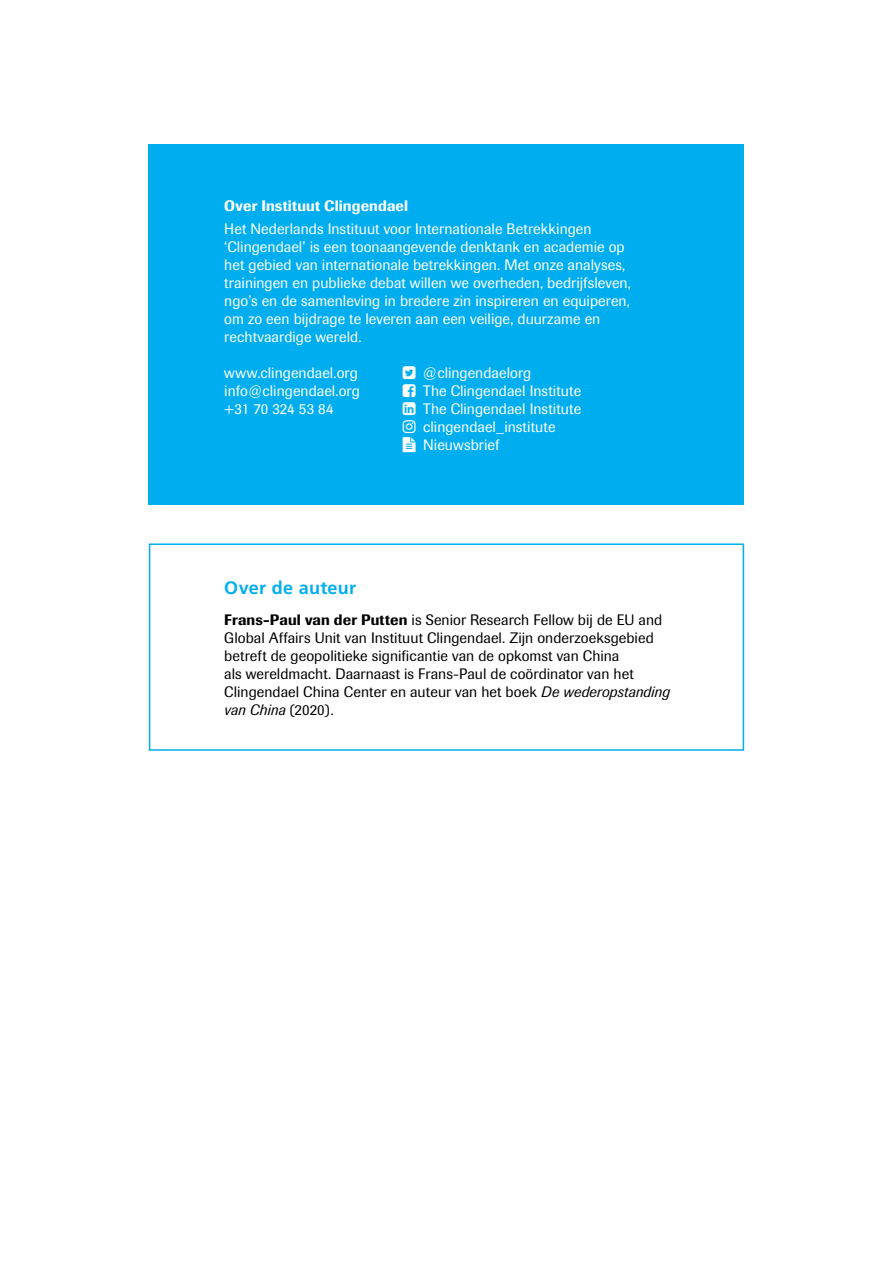
<style>
.page{position:relative;width:893px;height:1263px;background:#fff}
.page>*{position:absolute;margin:0;border:0;box-sizing:border-box;transform-origin:0 0}
.t1{font:700 18px "Frutiger LT Std";letter-spacing:.015em;color:#00aeef}
.t2{font:15px/18px "Imago";letter-spacing:.005em;color:#fff}
.t3{font:15px/18px "Imago";letter-spacing:.005em;color:#000}
.t4{font:500 15px "Imago";letter-spacing:.01em;color:#fff}
.s1{font-weight:500}
.s2{font-style:italic}
</style>
<div class="page">
<div style="left:149px;top:543px;width:595px;height:208px;border:2px solid #00aeef"></div>
<div style="left:149px;top:144px;width:595px;height:360px;background:#00aeef"></div>
<p class="t4" style="left:224px;top:197px;width:185px">Over Instituut Clingendael</p>
<p class="t2" style="left:224px;top:220px;width:408px">Het Nederlands Instituut voor Internationale Betrekkingen ‘Clingendael’ is een toonaangevende denktank en academie op het gebied van internationale betrekkingen. Met onze analyses, trainingen en publieke debat willen we overheden, bedrijfsleven, ngo’s en de samenleving in bredere zin inspireren en equiperen, om zo een bijdrage te leveren aan een veilige, duurzame en rechtvaardige wereld.</p>
<p class="t2" style="left:224px;top:364px;width:135px">www.clingendael.org</p>
<p class="t2" style="left:423px;top:364px;width:110px">@clingendaelorg</p>
<p class="t2" style="left:224px;top:382px;width:137px">info@clingendael.org</p>
<p class="t2" style="left:423px;top:382px;width:159px">The Clingendael Institute</p>
<p class="t2" style="left:224px;top:400px;width:111px">+31 70 324 53 84</p>
<p class="t2" style="left:423px;top:400px;width:159px">The Clingendael Institute</p>
<p class="t2" style="left:423px;top:418px;width:134px">clingendael_institute</p>
<p class="t2" style="left:423px;top:436px;width:78px">Nieuwsbrief</p>
<h2 class="t1" style="left:224px;top:577px;width:133px">Over de auteur</h2>
<p class="t3" style="left:224px;top:611px;width:447px"><span class="s1">Frans-Paul van der Putten</span> is Senior Research Fellow bij de EU and Global Affairs Unit van Instituut Clingendael. Zijn onderzoeksgebied betreft de geopolitieke significantie van de opkomst van China<br>als wereldmacht. Daarnaast is Frans-Paul de coördinator van het Clingendael China Center en auteur van het boek <span class="s2">De wederopstanding van China</span> (2020).</p>
</div>
